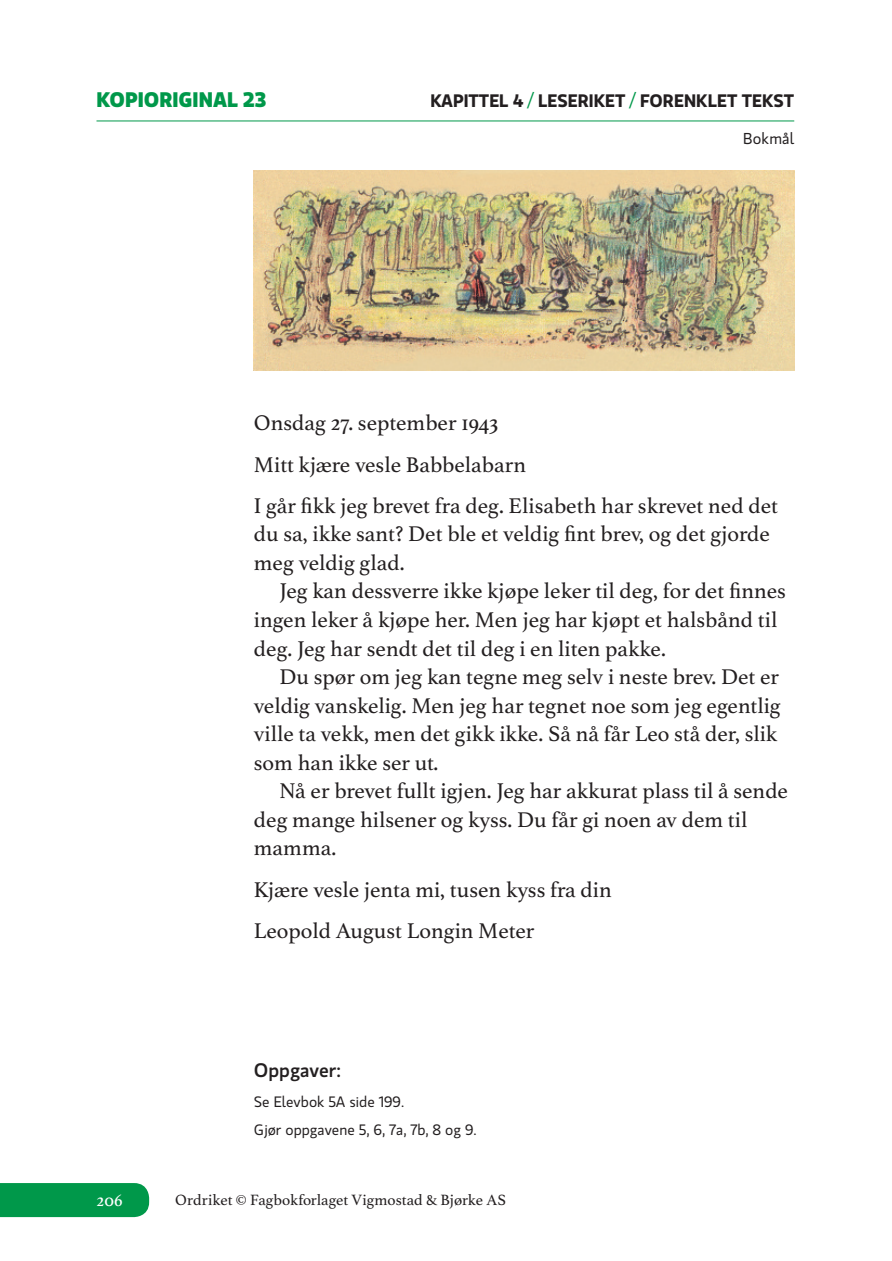
<style>
.page{position:relative;width:892px;height:1261px;background:#fff}
.page>*{position:absolute;margin:0;border:0;box-sizing:border-box;transform-origin:0 0}
.t1{font:22.5px/28.5px "Athelas";color:#231f20}
.t2{font:700 21px "Gloriola Std";color:#00984a}
.t3{font:500 19.5px "Gloriola Std";color:#231f20}
.t4{font:600 18px "Gloriola Std";color:#231f20}
.t5{font:18px "Athelas";color:#fff}
.t6{font:15.75px "Athelas";letter-spacing:.005em;color:#231f20}
.t7{font:15.75px "Gloriola Std";letter-spacing:.005em;color:#231f20}
.t8{font:15px/28px "Gloriola Std";color:#231f20}
.s1{font-weight:400;color:#00984a}
</style>
<div class="page">
<div style="left:0;top:1183px;width:149px;height:33px;background:#00984a"></div>
<hr style="left:96px;top:121px;width:698px;height:1px;background:#00984a">
<img style="left:253px;top:170px;width:541px;height:200px">
<p class="t2" style="left:96px;top:84px;width:171px">KOPIORIGINAL 23</p>
<p class="t4" style="left:430px;top:88px;width:365px">KAPITTEL 4 <span class="s1">/</span> LESERIKET <span class="s1">/</span> FORENKLET TEKST</p>
<p class="t7" style="left:743px;top:128px;width:53px">Bokmål</p>
<p class="t1" style="left:254px;top:402px;width:525px;line-height:41.2px">Onsdag 27. september 1943<br>Mitt kjære vesle Babbelabarn<br>I går fikk jeg brevet fra deg. Elisabeth har skrevet ned det</p>
<p class="t1" style="left:254px;top:520px;width:517px">du sa, ikke sant? Det ble et veldig fint brev, og det gjorde meg veldig glad.</p>
<p class="t1" style="left:254px;top:577px;width:533px;text-indent:26px">Jeg kan dessverre ikke kjøpe leker til deg, for det finnes ingen leker å kjøpe her. Men jeg har kjøpt et halsbånd til deg. Jeg har sendt det til deg i en liten pakke.</p>
<p class="t1" style="left:254px;top:662px;width:528px;text-indent:26px">Du spør om jeg kan tegne meg selv i neste brev. Det er veldig vanskelig. Men jeg har tegnet noe som jeg egentlig ville ta vekk, men det gikk ikke. Så nå får Leo stå der, slik som han ikke ser ut.</p>
<p class="t1" style="left:254px;top:776px;width:535px;text-indent:26px">Nå er brevet fullt igjen. Jeg har akkurat plass til å sende deg mange hilsener og kyss. Du får gi noen av dem til mamma.</p>
<p class="t1" style="left:254px;top:868px;width:359px;line-height:41.2px">Kjære vesle jenta mi, tusen kyss fra din<br>Leopold August Longin Meter</p>
<p class="t3" style="left:254px;top:1056px;width:89px">Oppgaver:</p>
<p class="t8" style="left:254px;top:1086px;width:224px">Se Elevbok 5A side 199.<br>Gjør oppgavene 5, 6, 7a, 7b, 8 og 9.</p>
<p class="t5" style="left:96px;top:1189px;width:28px">206</p>
<p class="t6" style="left:175px;top:1191px;width:332px">Ordriket © Fagbokforlaget Vigmostad &amp; Bjørke AS</p>
</div>
